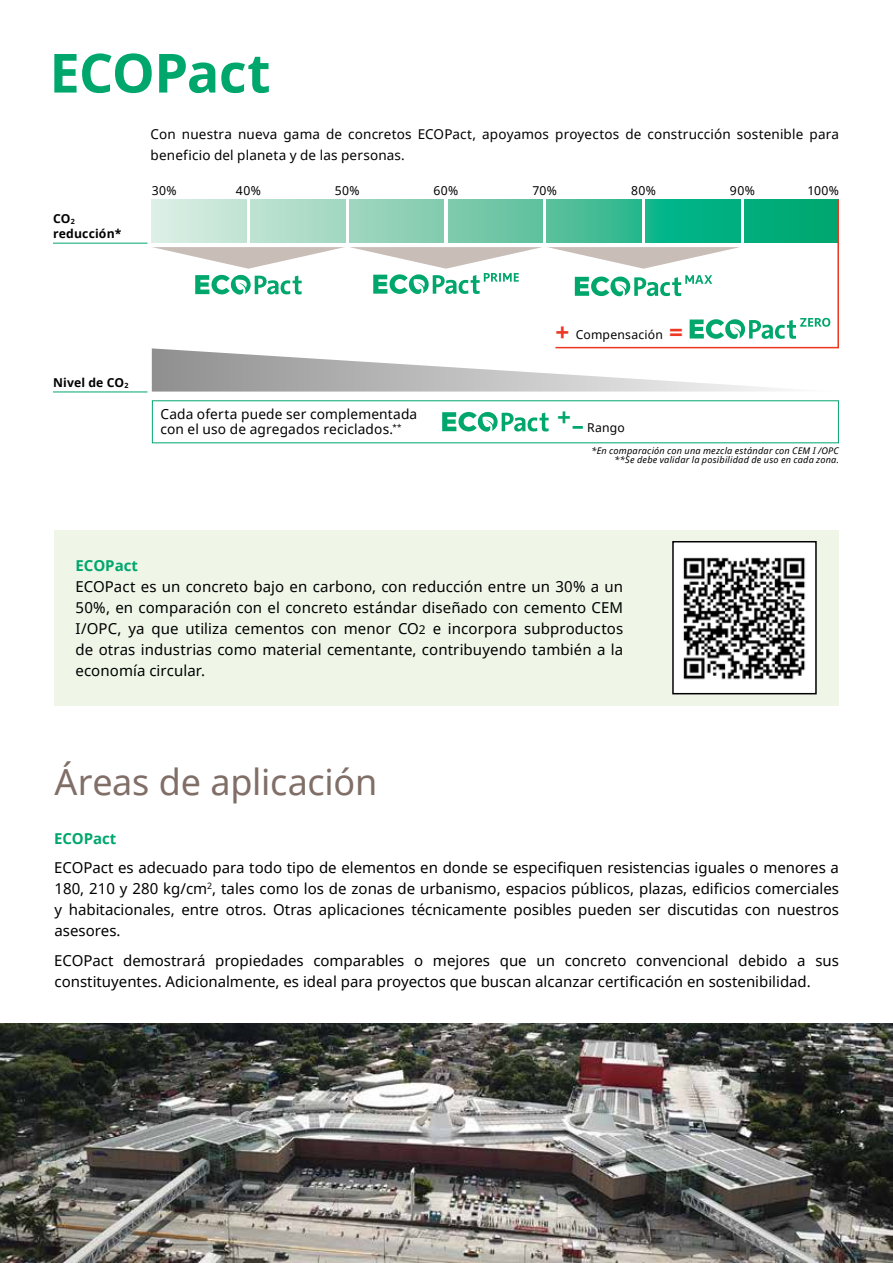
<style>
.page{position:relative;width:893px;height:1263px;background:#fff}
.page>*{position:absolute;margin:0;border:0;box-sizing:border-box;transform-origin:0 0}
.t1{font:700 54px "Noto Sans";letter-spacing:-.01em;color:#00a76d}
.t2{font:36px "Noto Sans";letter-spacing:-.005em;color:#806e67}
.t3{font:15px/21px "Noto Sans";color:#000;text-align:justify}
.t4{font:700 15px "Noto Sans";color:#00a76d}
.t5{font:13.65px/15.3px "Noto Sans";letter-spacing:.01em;color:#000}
.t6{font:13.5px/21px "Noto Sans";letter-spacing:.01em;color:#000}
.t7{font:12.15px "Noto Sans";letter-spacing:.02em;color:#000}
.t8{font:700 12.15px/15.3px "Noto Sans";letter-spacing:.015em;color:#000}
.t9{font:italic 9.15px/9.1px "Noto Sans";letter-spacing:.025em;color:#000;text-align:right}
.s1{font-weight:700;font-size:24.3px;color:#ee3824}
.s2{font-weight:700;font-size:24.3px;color:#00a76d}
.s3{font-size:12px}
</style>
<div class="page">
<img style="left:0;top:1023px;width:893px;height:240px">
<div style="left:55px;top:530px;width:784px;height:175px;background:#eff6e8"></div>
<hr style="left:53px;top:243px;width:94px;height:1px;background:#00a76d">
<hr style="left:53px;top:392px;width:94px;height:1px;background:#00a76d">
<svg style="left:152px;top:199px;width:687px;height:193px"></svg>
<svg style="left:442px;top:411px;width:107px;height:21px"></svg>
<div style="left:673px;top:542px;width:143px;height:152px;background:#fff"></div>
<img style="left:683px;top:557px;width:123px;height:123px">
<div style="left:672px;top:541px;width:145px;height:153px;border:2px solid #000"></div>
<h1 class="t1" style="left:50px;top:35px;width:223px">ECOPact</h1>
<p class="t6" style="left:151px;top:123px;width:690px">Con nuestra nueva gama de concretos ECOPact, apoyamos proyectos de construcción sostenible para beneficio del planeta y de las personas.</p>
<p class="t8" style="left:53px;top:211px;width:70px">CO<sub>2 </sub>reducción*</p>
<p class="t7" style="left:152px;top:183px;width:26px">30%</p>
<p class="t7" style="left:236px;top:183px;width:26px">40%</p>
<p class="t7" style="left:335px;top:183px;width:26px">50%</p>
<p class="t7" style="left:434px;top:183px;width:26px">60%</p>
<p class="t7" style="left:533px;top:183px;width:26px">70%</p>
<p class="t7" style="left:631px;top:183px;width:26px">80%</p>
<p class="t7" style="left:730px;top:183px;width:26px">90%</p>
<p class="t7" style="left:807px;top:183px;width:33px">100%</p>
<p class="t8" style="left:53px;top:375px;width:77px">Nivel de CO<sub>2</sub></p>
<p class="t5" style="left:160px;top:406px;width:258px">Cada oferta puede ser complementada con el uso de agregados reciclados.<sup>**</sup></p>
<p class="t7" style="left:555px;top:326px;width:129px"><span class="s1">+</span> Compensación <span class="s1">=</span></p>
<p class="t7" style="left:557px;top:419px;width:69px"><sup>+</sup><span class="s2">–</span> Rango</p>
<p class="t9" style="left:592px;top:446px;width:249px">*En comparación con una mezcla estándar con CEM I /OPC **Se debe validar la posibilidad de uso en cada zona.</p>
<p class="t4" style="left:76px;top:554px;width:64px">ECOPact</p>
<p class="t3" style="left:76px;top:575px;width:549px">ECOPact es un concreto bajo en carbono, con reducción entre un 30% a un 50%, en comparación con el concreto estándar diseñado con cemento CEM I/OPC, ya que utiliza cementos con menor CO<span class="s3">2</span> e incorpora subproductos de otras industrias como material cementante, contribuyendo también a la economía circular.</p>
<h2 class="t2" style="left:55px;top:757px;width:324px">Áreas de aplicación</h2>
<p class="t4" style="left:54px;top:828px;width:64px">ECOPact</p>
<p class="t3" style="left:54px;top:857px;width:786px">ECOPact es adecuado para todo tipo de elementos en donde se especifiquen resistencias iguales o menores a 180, 210 y 280 kg/cm<sup>2</sup>, tales como los de zonas de urbanismo, espacios públicos, plazas, edificios comerciales y habitacionales, entre otros. Otras aplicaciones técnicamente posibles pueden ser discutidas con nuestros asesores.</p>
<p class="t3" style="left:54px;top:949px;width:786px">ECOPact demostrará propiedades comparables o mejores que un concreto convencional debido a sus constituyentes. Adicionalmente, es ideal para proyectos que buscan alcanzar certificación en sostenibilidad.</p>
</div>
